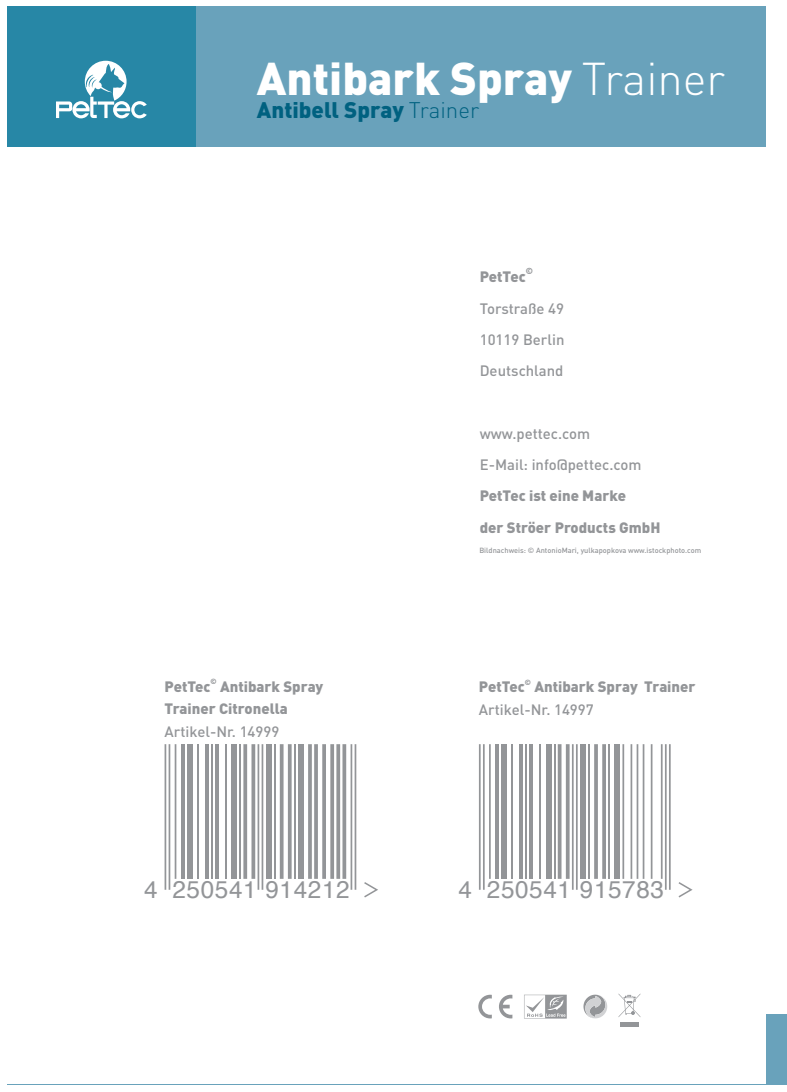
<style>
.page{position:relative;width:787px;height:1092px;background:#fff}
.page>*{position:absolute;margin:0;border:0;box-sizing:border-box;transform-origin:0 0}
.t1{font:900 45.25px "DIN";color:#fff}
.t2{font:24.25px "Helvetica";letter-spacing:.025em;color:#939598}
.t3{font:900 22.25px "DIN";color:#006180}
.t4{font:900 15px/31.2px "DIN";color:#939598}
.t5{font:500 15px/31.2px "DIN";color:#939598;text-align:justify}
.t6{font:900 8.75px "DIN";color:#939598}
.t7{font:500 7.5px "DIN";color:#939598}
.t8{font:900 7.5px "DIN";color:#939598}
.s1{font-weight:300}
</style>
<div class="page">
<div style="left:7px;top:1013px;width:780px;height:71px;background:#69a2bb"></div>
<div style="left:7px;top:147px;width:758px;height:936px;background:#fff"></div>
<div style="left:7px;top:6px;width:758px;height:141px;background:#69a2bb"></div>
<div style="left:7px;top:6px;width:189px;height:141px;background:#2787a6"></div>
<svg style="left:56px;top:61px;width:91px;height:57px"></svg>
<svg style="left:524px;top:994px;width:42px;height:24px"></svg>
<svg style="left:478px;top:994px;width:14px;height:24px"></svg>
<svg style="left:499px;top:994px;width:13px;height:24px"></svg>
<div style="left:620px;top:1021px;width:18px;height:5px;background:#939598"></div>
<svg style="left:618px;top:993px;width:22px;height:24px"></svg>
<svg style="left:583px;top:994px;width:24px;height:24px"></svg>
<hr style="left:175px;top:744px;width:1px;height:134px;background:#939598">
<hr style="left:164px;top:744px;width:2px;height:145px;background:#939598">
<hr style="left:169px;top:744px;width:1px;height:145px;background:#939598">
<hr style="left:181px;top:744px;width:3px;height:134px;background:#939598">
<div style="left:187px;top:744px;width:5px;height:134px;background:#939598"></div>
<hr style="left:197px;top:744px;width:2px;height:134px;background:#939598">
<hr style="left:205px;top:744px;width:4px;height:134px;background:#939598">
<hr style="left:211px;top:744px;width:2px;height:134px;background:#939598">
<hr style="left:215px;top:744px;width:4px;height:134px;background:#939598">
<hr style="left:225px;top:744px;width:2px;height:134px;background:#939598">
<div style="left:231px;top:744px;width:6px;height:134px;background:#939598"></div>
<hr style="left:239px;top:744px;width:2px;height:134px;background:#939598">
<svg style="left:243px;top:744px;width:4px;height:134px"></svg>
<svg style="left:251px;top:744px;width:4px;height:134px"></svg>
<hr style="left:257px;top:744px;width:2px;height:145px;background:#939598">
<hr style="left:261px;top:744px;width:2px;height:145px;background:#939598">
<div style="left:266px;top:744px;width:5px;height:134px;background:#939598"></div>
<hr style="left:274px;top:744px;width:1px;height:134px;background:#939598">
<hr style="left:280px;top:744px;width:3px;height:134px;background:#939598">
<hr style="left:288px;top:744px;width:3px;height:134px;background:#939598">
<hr style="left:294px;top:744px;width:2px;height:134px;background:#939598">
<div style="left:298px;top:744px;width:6px;height:134px;background:#939598"></div>
<hr style="left:308px;top:744px;width:4px;height:134px;background:#9ea0a2">
<hr style="left:314px;top:744px;width:4px;height:134px;background:#9b9da0">
<svg style="left:322px;top:744px;width:4px;height:134px"></svg>
<svg style="left:330px;top:744px;width:4px;height:134px"></svg>
<svg style="left:336px;top:744px;width:4px;height:134px"></svg>
<svg style="left:342px;top:744px;width:4px;height:134px"></svg>
<hr style="left:350px;top:744px;width:2px;height:145px;background:#939598">
<hr style="left:354px;top:744px;width:2px;height:145px;background:#939598">
<svg style="left:364px;top:882px;width:14px;height:15px"></svg>
<hr style="left:489px;top:744px;width:2px;height:134px;background:#939598">
<hr style="left:479px;top:744px;width:1px;height:145px;background:#939598">
<hr style="left:483px;top:744px;width:1px;height:145px;background:#939598">
<hr style="left:495px;top:744px;width:4px;height:134px;background:#939598">
<div style="left:501px;top:744px;width:6px;height:134px;background:#939598"></div>
<hr style="left:511px;top:744px;width:2px;height:134px;background:#939598">
<hr style="left:519px;top:744px;width:4px;height:134px;background:#939598">
<hr style="left:525px;top:744px;width:2px;height:134px;background:#939598">
<hr style="left:529px;top:744px;width:4px;height:134px;background:#939598">
<hr style="left:539px;top:744px;width:2px;height:134px;background:#939598">
<div style="left:545px;top:744px;width:6px;height:134px;background:#939598"></div>
<hr style="left:553px;top:744px;width:2px;height:134px;background:#939598">
<hr style="left:558px;top:744px;width:3px;height:134px;background:#939598">
<hr style="left:566px;top:744px;width:3px;height:134px;background:#939598">
<hr style="left:572px;top:744px;width:1px;height:145px;background:#939598">
<hr style="left:576px;top:744px;width:1px;height:145px;background:#939598">
<div style="left:580px;top:744px;width:5px;height:134px;background:#939598"></div>
<hr style="left:588px;top:744px;width:2px;height:134px;background:#939598">
<hr style="left:594px;top:744px;width:4px;height:134px;background:#9c9ea1">
<svg style="left:602px;top:744px;width:4px;height:134px"></svg>
<hr style="left:608px;top:744px;width:2px;height:134px;background:#939598">
<div style="left:614px;top:744px;width:6px;height:134px;background:#939598"></div>
<hr style="left:622px;top:744px;width:2px;height:134px;background:#939598">
<hr style="left:630px;top:744px;width:2px;height:134px;background:#939598">
<hr style="left:636px;top:744px;width:2px;height:134px;background:#939598">
<hr style="left:642px;top:744px;width:2px;height:134px;background:#939598">
<hr style="left:650px;top:744px;width:2px;height:134px;background:#939598">
<hr style="left:661px;top:744px;width:1px;height:134px;background:#939598">
<hr style="left:665px;top:744px;width:1px;height:145px;background:#939598">
<hr style="left:669px;top:744px;width:1px;height:145px;background:#939598">
<svg style="left:678px;top:882px;width:14px;height:15px"></svg>
<h1 class="t1" style="left:257px;top:49px;width:470px">Antibark Spray <span class="s1">Trainer</span></h1>
<h3 class="t3" style="left:257px;top:95px;width:224px">Antibell Spray <span class="s1">Trainer</span></h3>
<p class="t6" style="left:526px;top:264px;width:9px">©</p>
<p class="t5" style="left:480px;top:292px;width:86px">Torstraße 49<br>10119 Berlin Deutschland</p>
<p class="t4" style="left:480px;top:260px;width:48px">PetTec</p>
<p class="t5" style="left:480px;top:417px;width:163px">www.pettec.com<br>E-Mail: info@pettec.com</p>
<p class="t4" style="left:480px;top:479px;width:182px">PetTec ist eine Marke<br>der Ströer Products GmbH</p>
<p class="t7" style="left:479px;top:545px;width:223px">Bildnachweis: © AntonioMari, yulkapopkova www.istockphoto.com</p>
<p class="t4" style="left:164px;top:670px;width:48px">PetTec</p>
<p class="t8" style="left:211px;top:676px;width:8px">©</p>
<p class="t4" style="left:164px;top:674px;width:160px;line-height:22.2px;text-indent:55px">Antibark Spray<br>Trainer Citronella</p>
<p class="t5" style="left:164px;top:715px;width:116px">Artikel-Nr. 14999</p>
<p class="t4" style="left:479px;top:670px;width:48px">PetTec</p>
<p class="t8" style="left:525px;top:677px;width:8px">©</p>
<p class="t4" style="left:534px;top:670px;width:163px">Antibark Spray Trainer</p>
<p class="t5" style="left:479px;top:693px;width:116px">Artikel-Nr. 14997</p>
<h2 class="t2" style="left:144px;top:870px;width:207px">4 250541 914212</h2>
<h2 class="t2" style="left:458px;top:870px;width:207px">4 250541 915783</h2>
</div>
